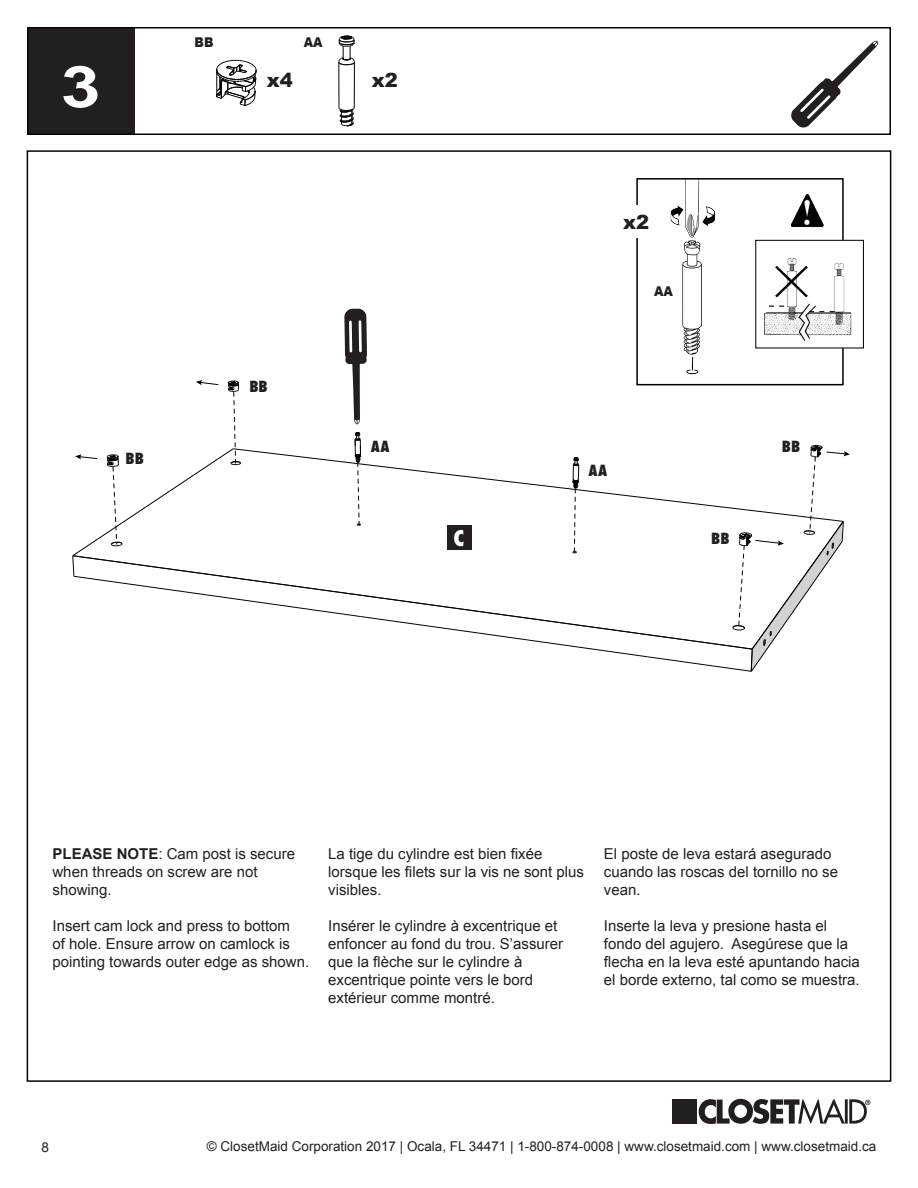
<style>
.page{position:relative;width:918px;height:1188px;background:#fff}
.page>*{position:absolute;margin:0;border:0;box-sizing:border-box;transform-origin:0 0}
.t1{font:700 57.6px "Arial";color:#fff;scale:1.25 1}
.t2{font:800 condensed 21px "Futura Std";color:#fff}
.t3{font:900 19.5px "Arial";color:#231f20}
.t4{font:15px/18px "Arial";color:#231f20}
.t5{font:800 condensed 15px "Futura Std";letter-spacing:.015em;color:#231f20}
.t6{font:13.5px "Arial";color:#231f20}
.t7{font:900 13.5px "Arial";color:#231f20;scale:.9 1}
.s1{font-weight:700}
</style>
<div class="page">
<div style="left:27px;top:27px;width:108px;height:108px;background:#231f20"></div>
<div style="left:672px;top:1099px;width:25px;height:25px;background:#231f20"></div>
<svg style="left:699px;top:1099px;width:171px;height:25px"></svg>
<div style="left:27px;top:27px;width:864px;height:108px;border:2px solid #040503"></div>
<img style="left:670px;top:181px;width:45px;height:122px">
<div style="left:636px;top:178px;width:208px;height:207px;border:2px solid #000"></div>
<div style="left:756px;top:240px;width:107px;height:108px;background:#fff"></div>
<img style="left:775px;top:258px;width:77px;height:78px">
<div style="left:755px;top:240px;width:109px;height:108px;border:1px solid #000"></div>
<div style="left:604px;top:206px;width:65px;height:32px;background:#fff"></div>
<img style="left:791px;top:194px;width:33px;height:33px">
<svg style="left:338px;top:35px;width:17px;height:30px"></svg>
<hr style="left:354px;top:62px;width:1px;height:46px;background:#040503">
<hr style="left:338px;top:62px;width:1px;height:46px;background:#040503">
<svg style="left:338px;top:107px;width:17px;height:20px"></svg>
<svg style="left:216px;top:60px;width:41px;height:46px"></svg>
<svg style="left:791px;top:41px;width:87px;height:87px"></svg>
<svg style="left:72px;top:303px;width:778px;height:369px"></svg>
<h1 class="t1" style="left:61px;top:49px;width:34px">3</h1>
<p class="t7" style="left:195px;top:32px;width:23px">BB</p>
<p class="t7" style="left:304px;top:32px;width:23px">AA</p>
<h3 class="t3" style="left:267px;top:66px;width:28px">x4</h3>
<h3 class="t3" style="left:372px;top:66px;width:28px">x2</h3>
<p class="t5" style="left:125px;top:449px;width:20px">BB</p>
<p class="t5" style="left:249px;top:377px;width:20px">BB</p>
<p class="t5" style="left:371px;top:437px;width:20px">AA</p>
<h2 class="t2" style="left:453px;top:525px;width:13px">C</h2>
<h3 class="t3" style="left:623px;top:208px;width:28px">x2</h3>
<p class="t7" style="left:654px;top:281px;width:23px">AA</p>
<p class="t5" style="left:589px;top:461px;width:20px">AA</p>
<p class="t5" style="left:711px;top:529px;width:20px">BB</p>
<p class="t5" style="left:782px;top:437px;width:20px">BB</p>
<p class="t4" style="left:52px;top:845px;width:244px"><span class="s1">PLEASE NOTE</span>: Cam post is secure when threads on screw are not showing.</p>
<p class="t4" style="left:52px;top:917px;width:258px">Insert cam lock and press to bottom<br>of hole. Ensure arrow on camlock is pointing towards outer edge as shown.</p>
<p class="t4" style="left:328px;top:845px;width:257px">La tige du cylindre est bien fixée lorsque les filets sur la vis ne sont plus visibles.</p>
<p class="t4" style="left:328px;top:917px;width:237px">Insérer le cylindre à excentrique et enfoncer au fond du trou. S’assurer que la flèche sur le cylindre à excentrique pointe vers le bord extérieur comme montré.</p>
<p class="t4" style="left:604px;top:845px;width:236px">El poste de leva estará asegurado cuando las roscas del tornillo no se vean.</p>
<p class="t4" style="left:604px;top:917px;width:257px">Inserte la leva y presione hasta el fondo del agujero. Asegúrese que la flecha en la leva esté apuntando hacia el borde externo, tal como se muestra.</p>
<p class="t6" style="left:42px;top:1138px;width:9px">8</p>
<p class="t6" style="left:207px;top:1138px;width:671px">© ClosetMaid Corporation 2017 | Ocala, FL 34471 | 1-800-874-0008 | www.closetmaid.com | www.closetmaid.ca</p>
</div>
